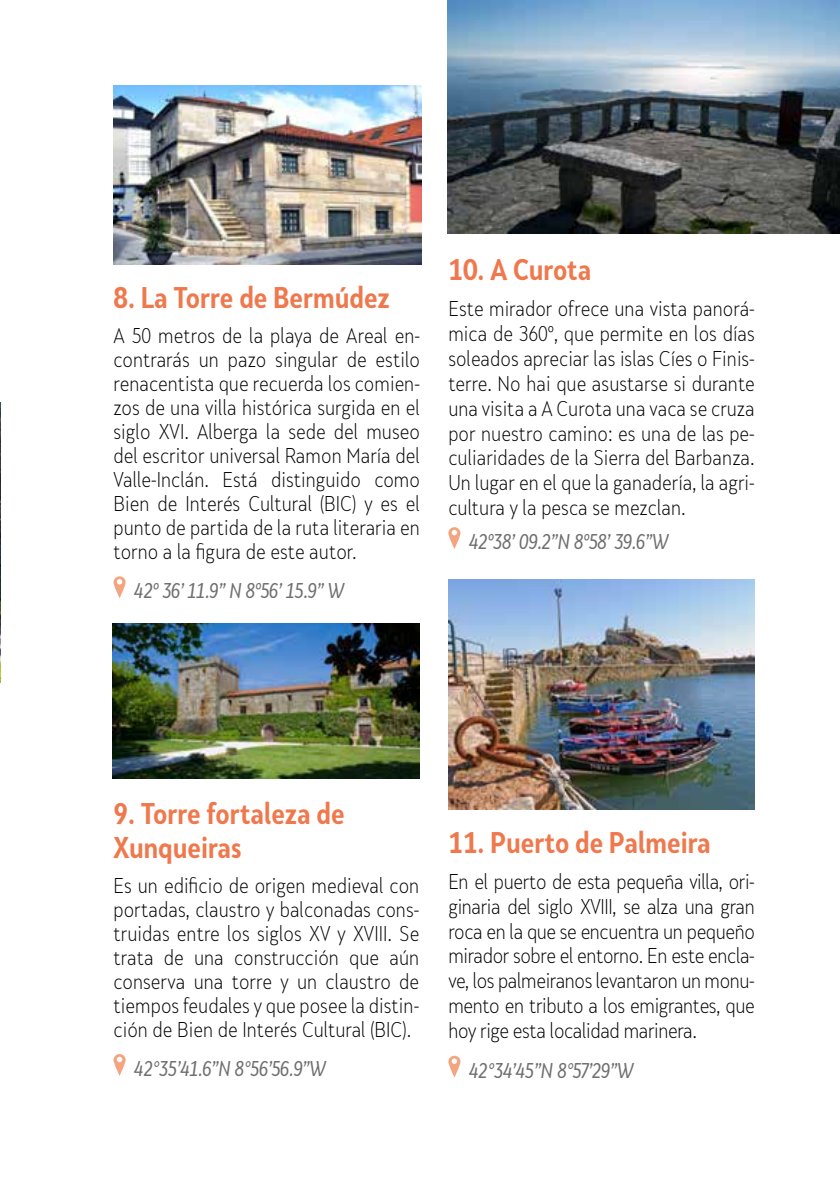
<style>
.page{position:relative;width:840px;height:1191px;background:#fff}
.page>*{position:absolute;margin:0;border:0;box-sizing:border-box;transform-origin:0 0}
.t1{font:700 28px/33.6px "Skola Sans Cn";color:#ef784d}
.t2{font:300 20px/24px "Skola Sans Cn";color:#000;text-align:justify}
.t3{font:italic 20px "Skola Sans Cn";color:#706f6f}
</style>
<div class="page">
<svg style="left:113px;top:576px;width:12px;height:22px"></svg>
<svg style="left:448px;top:527px;width:12px;height:22px"></svg>
<svg style="left:448px;top:1055px;width:12px;height:22px"></svg>
<img style="left:0;top:402px;width:1px;height:280px">
<img style="left:112px;top:623px;width:307px;height:155px">
<img style="left:113px;top:85px;width:308px;height:179px">
<img style="left:447px;top:0;width:392px;height:234px">
<img style="left:448px;top:580px;width:306px;height:229px">
<svg style="left:113px;top:1054px;width:12px;height:21px"></svg>
<h1 class="t1" style="left:113px;top:280px;width:277px">8. La Torre de Bermúdez</h1>
<p class="t2" style="left:113px;top:324px;width:308px">A 50 metros de la playa de Areal en&shy;contrarás un pazo singular de estilo renacentista que recuerda los comien&shy;zos de una villa histórica surgida en el siglo XVI. Alberga la sede del museo del escritor universal Ramon María del Valle-Inclán. Está distinguido como Bien de Interés Cultural (BIC) y es el punto de partida de la ruta literaria en torno a la figura de este autor.</p>
<p class="t3" style="left:134px;top:578px;width:211px">42º 36’ 11.9” N 8º56’ 15.9” W</p>
<h1 class="t1" style="left:448px;top:253px;width:144px">10. A Curota</h1>
<p class="t2" style="left:448px;top:296px;width:308px;line-height:24.8px">Este mirador ofrece una vista panorá&shy;mica de 360º, que permite en los días soleados apreciar las islas Cíes o Finis&shy;terre. No hai que asustarse si durante una visita a A Curota una vaca se cruza por nuestro camino: es una de las pe&shy;culiaridades de la Sierra del Barbanza.<br>Un lugar en el que la ganadería, la agri&shy;cultura y la pesca se mezclan.</p>
<p class="t3" style="left:468px;top:529px;width:201px">42º38’ 09.2”N 8º58’ 39.6”W</p>
<h1 class="t1" style="left:113px;top:796px;width:232px">9. Torre fortaleza de<br>Xunqueiras</h1>
<p class="t2" style="left:113px;top:873px;width:307px">Es un edificio de origen medieval con portadas, claustro y balconadas cons&shy;truidas entre los siglos XV y XVIII. Se trata de una construcción que aún conserva una torre y un claustro de tiempos feudales y que posee la distin&shy;ción de Bien de Interés Cultural (BIC).</p>
<p class="t3" style="left:134px;top:1056px;width:193px">42°35’41.6”N 8°56’56.9”W</p>
<h1 class="t1" style="left:448px;top:825px;width:264px">11. Puerto de Palmeira</h1>
<p class="t2" style="left:448px;top:869px;width:308px;line-height:24.8px">En el puerto de esta pequeña villa, ori&shy;ginaria del siglo XVIII, se alza una gran roca en la que se encuentra un pequeño mirador sobre el entorno. En este encla&shy;ve, los palmeiranos levantaron un monu&shy;mento en tributo a los emigrantes, que hoy rige esta localidad marinera.</p>
<p class="t3" style="left:468px;top:1058px;width:166px">42°34’45”N 8°57’29”W</p>
</div>
